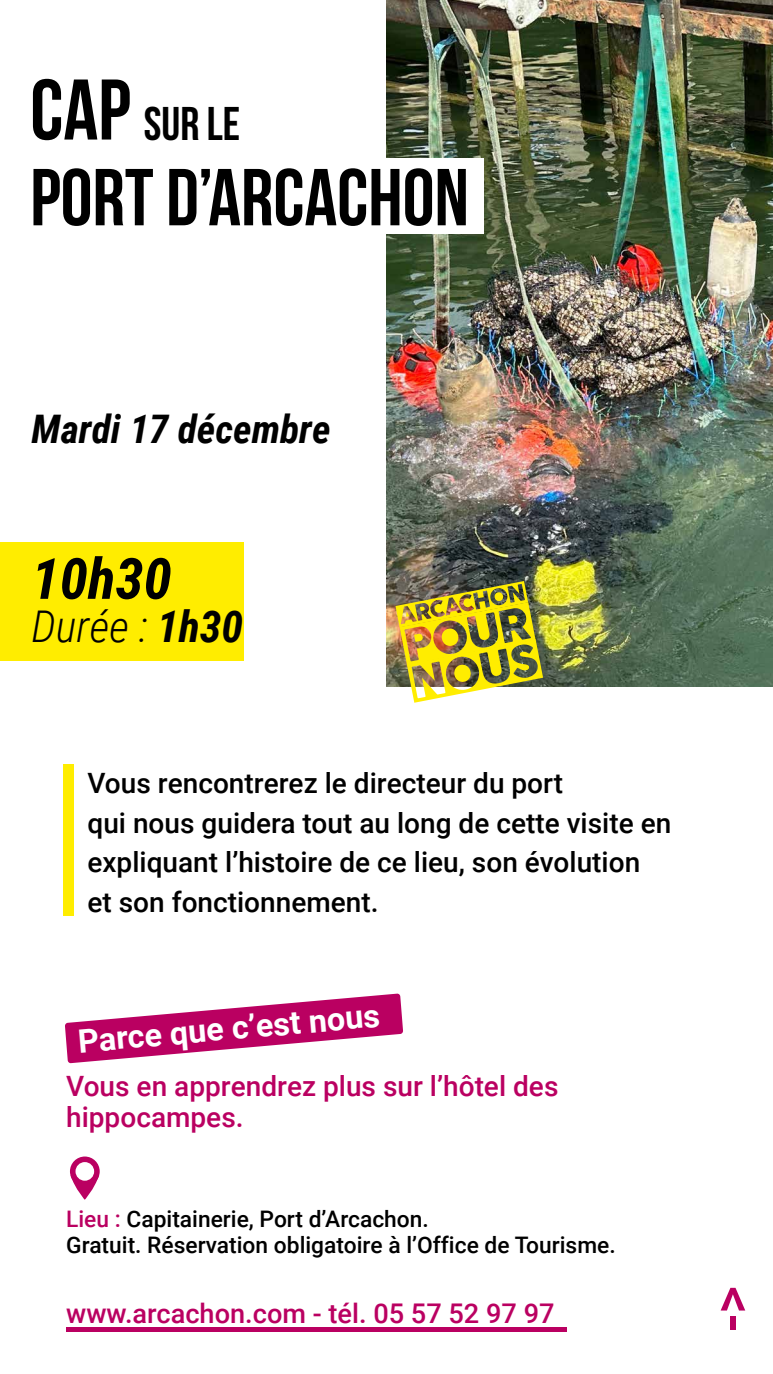
<style>
.page{position:relative;width:773px;height:1374px;background:#fff}
.page>*{position:absolute;margin:0;border:0;box-sizing:border-box;transform-origin:0 0}
.t1{font:80.5px "Bebas Neue";color:#000}
.t2{font:italic 700 56.88px "Roboto Condensed";color:#000}
.t3{font:500 53.9px "Roboto";color:#ba0061}
.t4{font:47.25px "Bebas Neue";color:#000}
.t5{font:italic 300 43.75px "Roboto Condensed";color:#000}
.t6{font:italic 700 39.38px "Roboto Condensed";color:#000}
.t7{font:700 32.38px "Roboto";color:#fff}
.t8{font:500 28px/39.4px "Roboto";color:#000}
.t9{font:500 28px/30.6px "Roboto";color:#ba0061}
.t10{font:500 27.12px "Roboto";color:#ba0061}
.t11{font:500 22.75px/26.2px "Roboto";color:#000}
.s1{font-size:85.75px}
.s2{font-weight:700}
.s3{color:#ba0061}
</style>
<div class="page">
<img style="left:387px;top:0;width:386px;height:686px">
<img style="left:395px;top:581px;width:148px;height:122px">
<div style="left:63px;top:764px;width:11px;height:152px;background:#ffed00"></div>
<svg style="left:65px;top:993px;width:338px;height:70px"></svg>
<svg style="left:70px;top:1156px;width:30px;height:30px"></svg>
<svg style="left:71px;top:1175px;width:28px;height:25px"></svg>
<div style="left:75px;top:1162px;width:19px;height:19px;background:#fff;border-radius:50%"></div>
<hr style="left:66px;top:1327px;width:500px;height:4px;background:#ba0061">
<div style="left:0;top:542px;width:243px;height:119px;background:#ffed00"></div>
<div style="left:17px;top:158px;width:467px;height:75px;background:#fff"></div>
<h3 class="t4" style="left:30px;top:97px;width:211px"><span class="s1">CAP</span> SUR LE</h3>
<h1 class="t1" style="left:30px;top:153px;width:440px">PORT D’ARCACHON</h1>
<h3 class="t6" style="left:32px;top:401px;width:301px">Mardi 17 décembre</h3>
<h2 class="t2" style="left:32px;top:539px;width:142px">10h30</h2>
<h3 class="t5" style="left:32px;top:595px;width:213px">Durée : <span class="s2">1h30</span></h3>
<p class="t8" style="left:87px;top:763px;width:585px">Vous rencontrerez le directeur du port<br>qui nous guidera tout au long de cette visite en expliquant l’histoire de ce lieu, son évolution et son fonctionnement.</p>
<p class="t7" style="left:76px;top:1018px;width:304px;rotate:-5deg">Parce que c’est nous</p>
<p class="t9" style="left:66px;top:1070px;width:494px">Vous en apprendrez plus sur l’hôtel des hippocampes.</p>
<p class="t11" style="left:66px;top:1205px;width:551px"><span class="s3">Lieu :</span> Capitainerie, Port d’Arcachon.<br>Gratuit. Réservation obligatoire à l’Office de Tourisme.</p>
<p class="t10" style="left:66px;top:1295px;width:490px">www.arcachon.com - tél. 05 57 52 97 97</p>
<h3 class="t3" style="left:692px;top:1331px;width:47px;rotate:-90deg">-&gt;</h3>
</div>
